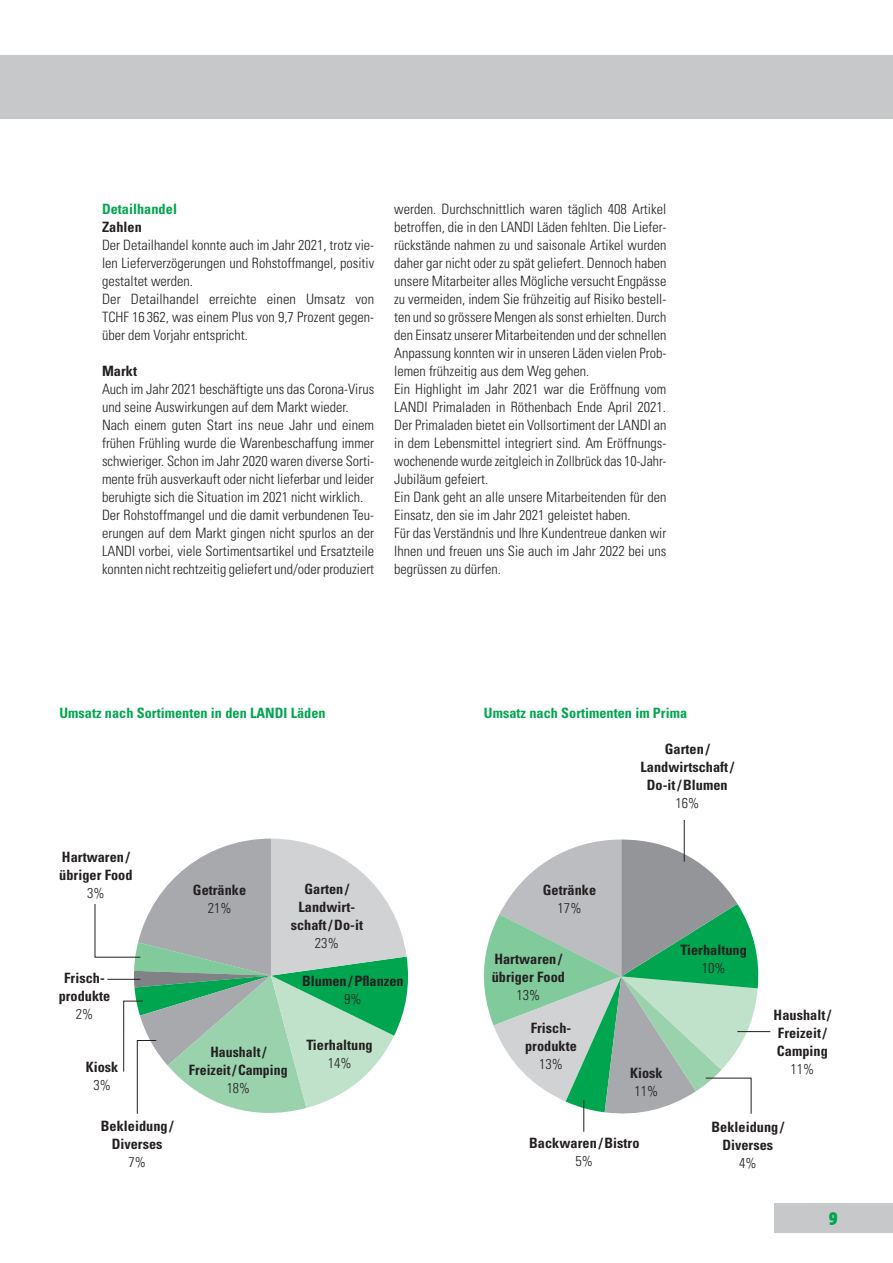
<style>
.page{position:relative;width:893px;height:1263px;background:#fff}
.page>*{position:absolute;margin:0;border:0;box-sizing:border-box;transform-origin:0 0}
.t1{font:condensed 18px "Block Pro";color:#00a54f}
.t2{font:300 condensed 14.25px/18px "Univers LT Std";color:#231f20}
.t3{font:700 condensed 14.25px/18px "Univers LT Std";letter-spacing:.005em;color:#231f20;text-align:center}
.t4{font:700 condensed 14.25px "Univers LT Std";letter-spacing:.005em;color:#00a54f}
</style>
<div class="page">
<div style="left:774px;top:1203px;width:119px;height:30px;background:#c7c8ca"></div>
<div style="left:0;top:55px;width:893px;height:64px;background:#c7c8ca"></div>
<hr style="left:684px;top:820px;width:1px;height:42px;background:#231f20">
<hr style="left:583px;top:1100px;width:1px;height:32px;background:#231f20">
<hr style="left:737px;top:1031px;width:33px;height:1px;background:#231f20">
<svg style="left:484px;top:839px;width:274px;height:275px"></svg>
<svg style="left:94px;top:838px;width:314px;height:276px"></svg>
<p class="t4" style="left:102px;top:200px;width:76px">Detailhandel</p>
<p class="t3" style="left:102px;top:217px;width:41px">Zahlen</p>
<p class="t2" style="left:102px;top:236px;width:274px">Der Detailhandel konnte auch im Jahr 2021, trotz vie&shy;len Lieferverzögerungen und Rohstoffmangel, positiv gestaltet werden.<br>Der Detailhandel erreichte einen Umsatz von TCHF 16 362, was einem Plus von 9,7 Prozent gegen&shy;über dem Vorjahr entspricht.</p>
<p class="t3" style="left:102px;top:361px;width:36px">Markt</p>
<p class="t2" style="left:102px;top:380px;width:274px">Auch im Jahr 2021 beschäftigte uns das Corona--Virus und seine Auswirkungen auf dem Markt wieder.<br>Nach einem guten Start ins neue Jahr und einem frühen Frühling wurde die Warenbeschaffung immer schwieriger. Schon im Jahr 2020 waren diverse Sorti&shy;mente früh ausverkauft oder nicht lieferbar und leider beruhigte sich die Situation im 2021 nicht wirklich.<br>Der Rohstoffmangel und die damit verbundenen Teu&shy;erungen auf dem Markt gingen nicht spurlos an der LANDI vorbei, viele Sortimentsartikel und Ersatzteile konnten nicht rechtzeitig geliefert und/oder produziert</p>
<p class="t2" style="left:394px;top:200px;width:274px">werden. Durchschnittlich waren täglich 408 Artikel betroffen, die in den LANDI Läden fehlten. Die Liefer&shy;rückstände nahmen zu und saisonale Artikel wurden daher gar nicht oder zu spät geliefert. Dennoch haben unsere Mitarbeiter alles Mögliche versucht Engpässe zu vermeiden, indem Sie frühzeitig auf Risiko bestell&shy;ten und so grössere Mengen als sonst erhielten. Durch den Einsatz unserer Mitarbeitenden und der schnellen Anpassung konnten wir in unseren Läden vielen Prob&shy;lemen frühzeitig aus dem Weg gehen.<br>Ein Highlight im Jahr 2021 war die Eröffnung vom LANDI Primaladen in Röthenbach Ende April 2021.<br>Der Primaladen bietet ein Vollsortiment der LANDI an in dem Lebensmittel integriert sind. Am Eröffnungs&shy;wochenende wurde zeitgleich in Zollbrück das 10-Jahr-Jubiläum gefeiert.<br>Ein Dank geht an alle unsere Mitarbeitenden für den Einsatz, den sie im Jahr 2021 geleistet haben.<br>Für das Verständnis und Ihre Kundentreue danken wir Ihnen und freuen uns Sie auch im Jahr 2022 bei uns begrüssen zu dürfen.</p>
<p class="t4" style="left:60px;top:704px;width:268px">Umsatz nach Sortimenten in den LANDI Läden</p>
<p class="t4" style="left:484px;top:704px;width:205px">Umsatz nach Sortimenten im Prima</p>
<p class="t3" style="left:59px;top:848px;width:75px;text-align:left">Hartwaren / übriger Food</p>
<p class="t2" style="left:87px;top:884px;width:19px">3%</p>
<p class="t3" style="left:59px;top:969px;width:53px">Frisch&shy;produkte</p>
<p class="t2" style="left:76px;top:1005px;width:19px">2%</p>
<p class="t3" style="left:86px;top:1057px;width:34px">Kiosk</p>
<p class="t2" style="left:93px;top:1076px;width:19px">3%</p>
<p class="t3" style="left:101px;top:1117px;width:74px">Bekleidung /<br>Diverses</p>
<p class="t2" style="left:128px;top:1153px;width:19px">7%</p>
<p class="t3" style="left:193px;top:881px;width:55px">Getränke</p>
<p class="t2" style="left:208px;top:899px;width:25px">21%</p>
<p class="t3" style="left:291px;top:880px;width:74px">Garten /<br>Landwirt&shy;schaft/Do-it</p>
<p class="t2" style="left:315px;top:934px;width:25px">23%</p>
<p class="t3" style="left:302px;top:972px;width:103px">Blumen /Pflanzen</p>
<p class="t2" style="left:344px;top:990px;width:19px">9%</p>
<p class="t3" style="left:189px;top:1043px;width:100px">Haushalt/<br>Freizeit/Camping</p>
<p class="t2" style="left:227px;top:1079px;width:25px">18%</p>
<p class="t3" style="left:306px;top:1036px;width:68px">Tierhaltung</p>
<p class="t2" style="left:328px;top:1054px;width:25px">14%</p>
<p class="t3" style="left:543px;top:881px;width:55px">Getränke</p>
<p class="t2" style="left:558px;top:899px;width:25px">17%</p>
<p class="t3" style="left:492px;top:949px;width:75px;text-align:left">Hartwaren / übriger Food</p>
<p class="t2" style="left:516px;top:986px;width:25px">13%</p>
<p class="t3" style="left:525px;top:1019px;width:53px">Frisch&shy;produkte</p>
<p class="t2" style="left:539px;top:1055px;width:25px">13%</p>
<p class="t3" style="left:641px;top:740px;width:95px">Garten /<br>Landwirtschaft/<br>Do-it/Blumen</p>
<p class="t2" style="left:675px;top:794px;width:25px">16%</p>
<p class="t3" style="left:681px;top:941px;width:68px">Tierhaltung</p>
<p class="t2" style="left:702px;top:959px;width:25px">10%</p>
<p class="t3" style="left:630px;top:1063px;width:34px">Kiosk</p>
<p class="t2" style="left:634px;top:1082px;width:25px">11%</p>
<p class="t3" style="left:774px;top:1006px;width:59px;text-align:left">Haushalt/<br>Freizeit/<br>Camping</p>
<p class="t2" style="left:790px;top:1060px;width:25px">11%</p>
<p class="t3" style="left:529px;top:1134px;width:112px">Backwaren /Bistro</p>
<p class="t2" style="left:576px;top:1152px;width:19px">5%</p>
<p class="t3" style="left:711px;top:1117px;width:74px">Bekleidung /<br>Diverses</p>
<p class="t2" style="left:739px;top:1154px;width:19px">4%</p>
<p class="t1" style="left:829px;top:1207px;width:10px">9</p>
</div>
